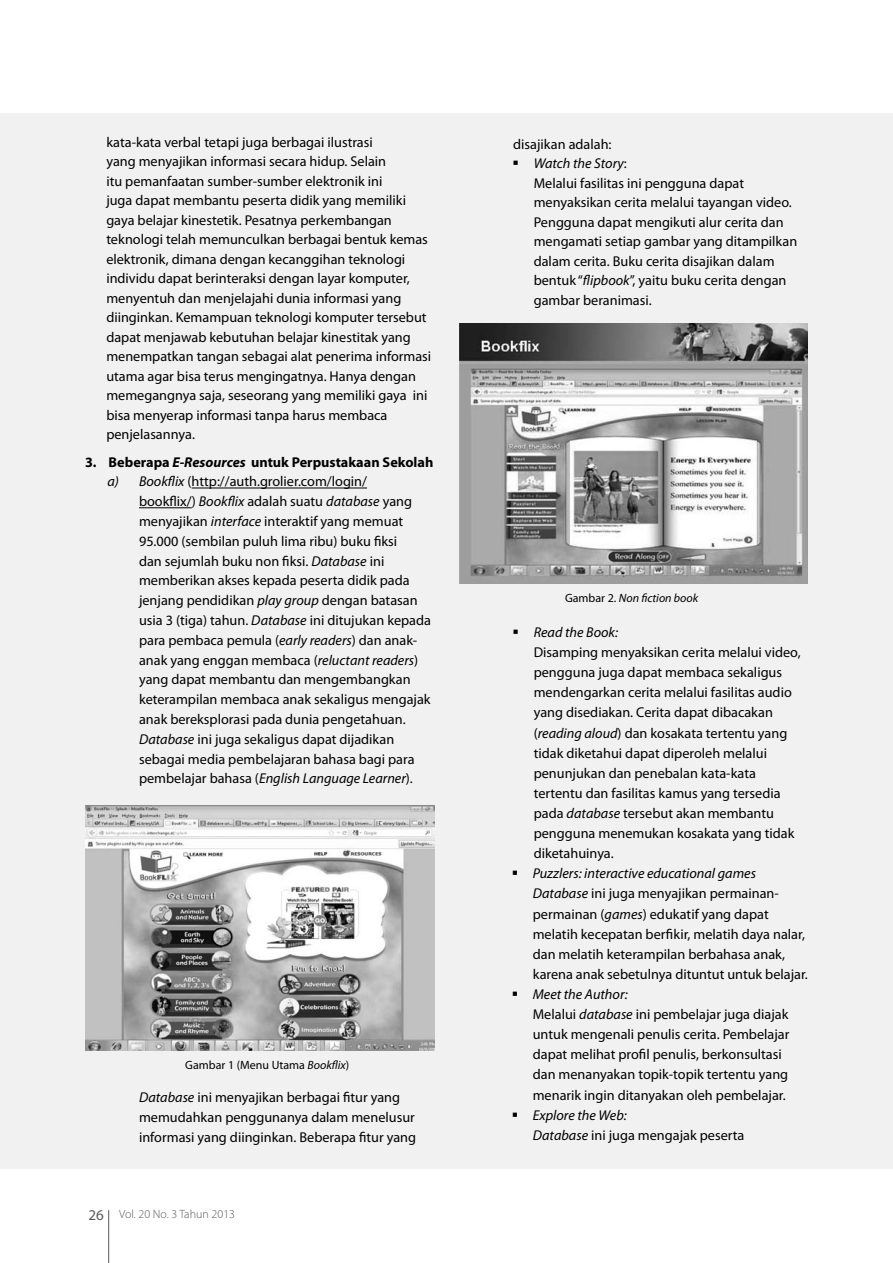
<style>
.page{position:relative;width:893px;height:1263px;background:#fff}
.page>*{position:absolute;margin:0;border:0;box-sizing:border-box;transform-origin:0 0}
.t1{font:14.25px/19.5px "Myriad Pro";color:#000}
.t2{font:700 14.25px/19.8px "Myriad Pro";color:#000}
.t3{font:italic 14.25px/20.1px "Myriad Pro";color:#000}
.t4{font:12px "Myriad Pro";color:#000}
.t5{font:italic 12px "Myriad Pro";color:#000}
.t6{font:300 12px "Myriad Pro";color:#58595b}
.s1{font-style:italic}
.s2{font-weight:400;font-style:italic}
.s3{font-weight:400}
.s4{font-weight:400;font-size:15px}
.s5{font-style:normal}
</style>
<div class="page">
<hr style="left:108px;top:1210px;width:1px;height:53px;background:#58595b">
<div style="left:0;top:113px;width:893px;height:1055px;background:#f1f1f2"></div>
<img style="left:460px;top:323px;width:347px;height:260px">
<hr style="left:192px;top:488px;width:175px;height:1px;background:#000">
<hr style="left:139px;top:507px;width:53px;height:1px;background:#000">
<img style="left:85px;top:806px;width:350px;height:244px">
<p class="t1" style="left:106px;top:132px;width:326px">kata-kata verbal tetapi juga berbagai ilustrasi<br>yang menyajikan informasi secara hidup. Selain<br>itu pemanfaatan sumber-sumber elektronik ini<br>juga dapat membantu peserta didik yang memiliki gaya belajar kinestetik. Pesatnya perkembangan teknologi telah memunculkan berbagai bentuk kemas elektronik, dimana dengan kecanggihan teknologi individu dapat berinteraksi dengan layar komputer, menyentuh dan menjelajahi dunia informasi yang diinginkan. Kemampuan teknologi komputer tersebut dapat menjawab kebutuhan belajar kinestitak yang menempatkan tangan sebagai alat penerima informasi utama agar bisa terus mengingatnya. Hanya dengan memegangnya saja, seseorang yang memiliki gaya ini bisa menyerap informasi tanpa harus membaca penjelasannya.</p>
<p class="t2" style="left:108px;top:451px;width:327px;text-indent:-23px">3. Beberapa <span class="s1">E-Resources</span> untuk Perpustakaan Sekolah <span class="s2">a) Bookflix</span> <span class="s3">(http://auth.grolier.com/login/</span></p>
<p class="t1" style="left:139px;top:491px;width:293px">bookflix/) <span class="s1">Bookflix</span> adalah suatu <span class="s1">database</span> yang menyajikan <span class="s1">interface</span> interaktif yang memuat 95.000 (sembilan puluh lima ribu) buku fiksi<br>dan sejumlah buku non fiksi. <span class="s1">Database</span> ini memberikan akses kepada peserta didik pada jenjang pendidikan <span class="s1">play group</span> dengan batasan usia 3 (tiga) tahun. <span class="s1">Database</span> ini ditujukan kepada para pembaca pemula (<span class="s1">early readers</span>) dan anak&shy;anak yang enggan membaca (<span class="s1">reluctant readers</span>) yang dapat membantu dan mengembangkan keterampilan membaca anak sekaligus mengajak anak bereksplorasi pada dunia pengetahuan.<br><span class="s1">Database</span> ini juga sekaligus dapat dijadikan sebagai media pembelajaran bahasa bagi para pembelajar bahasa (<span class="s1">English Language Learner</span>).</p>
<p class="t4" style="left:185px;top:1057px;width:166px">Gambar 1 (Menu Utama <span class="s1">Bookflix</span>)</p>
<p class="t1" style="left:139px;top:1087px;width:279px;line-height:20px"><span class="s1">Database</span> ini menyajikan berbagai fitur yang memudahkan penggunanya dalam menelusur informasi yang diinginkan. Beberapa fitur yang</p>
<p class="t6" style="left:89px;top:1207px;width:148px"><span class="s4">26</span> Vol. 20 No. 3 Tahun 2013</p>
<p class="t1" style="left:513px;top:134px;width:100px">disajikan adalah:</p>
<p class="t1" style="left:534px;top:154px;width:265px;text-indent:-21px">▪ <span class="s1">Watch the Story</span>:<br>Melalui fasilitas ini pengguna dapat menyaksikan cerita melalui tayangan video.<br>Pengguna dapat mengikuti alur cerita dan mengamati setiap gambar yang ditampilkan dalam cerita. Buku cerita disajikan dalam bentuk “<span class="s1">flipbook</span>”, yaitu buku cerita dengan gambar beranimasi.</p>
<p class="t5" style="left:565px;top:590px;width:135px"><span class="s5">Gambar 2.</span> Non fiction book</p>
<p class="t1" style="left:534px;top:622px;width:268px;line-height:20.1px;text-indent:-21px">▪ <span class="s1">Read the Book:<br></span>Disamping menyaksikan cerita melalui video, pengguna juga dapat membaca sekaligus mendengarkan cerita melalui fasilitas audio yang disediakan. Cerita dapat dibacakan (<span class="s1">reading aloud</span>) dan kosakata tertentu yang tidak diketahui dapat diperoleh melalui penunjukan dan penebalan kata-kata tertentu dan fasilitas kamus yang tersedia pada <span class="s1">database</span> tersebut akan membantu pengguna menemukan kosakata yang tidak diketahuinya.</p>
<p class="t1" style="left:533px;top:863px;width:277px;line-height:20.1px;text-indent:-21px">▪ <span class="s1">Puzzlers: interactive educational games Database</span> ini juga menyajikan permainan&shy;permainan (<span class="s1">games</span>) edukatif yang dapat melatih kecepatan berfikir, melatih daya nalar, dan melatih keterampilan berbahasa anak, karena anak sebetulnya dituntut untuk belajar.</p>
<p class="t1" style="left:533px;top:984px;width:258px;line-height:20.1px;text-indent:-21px">▪ <span class="s1">Meet the Author:<br></span>Melalui <span class="s1">database</span> ini pembelajar juga diajak untuk mengenali penulis cerita. Pembelajar dapat melihat profil penulis, berkonsultasi dan menanyakan topik-topik tertentu yang menarik ingin ditanyakan oleh pembelajar.</p>
<p class="t3" style="left:533px;top:1104px;width:213px;text-indent:-21px">▪ Explore the Web:<br>Database <span class="s5">ini juga mengajak peserta</span></p>
</div>
